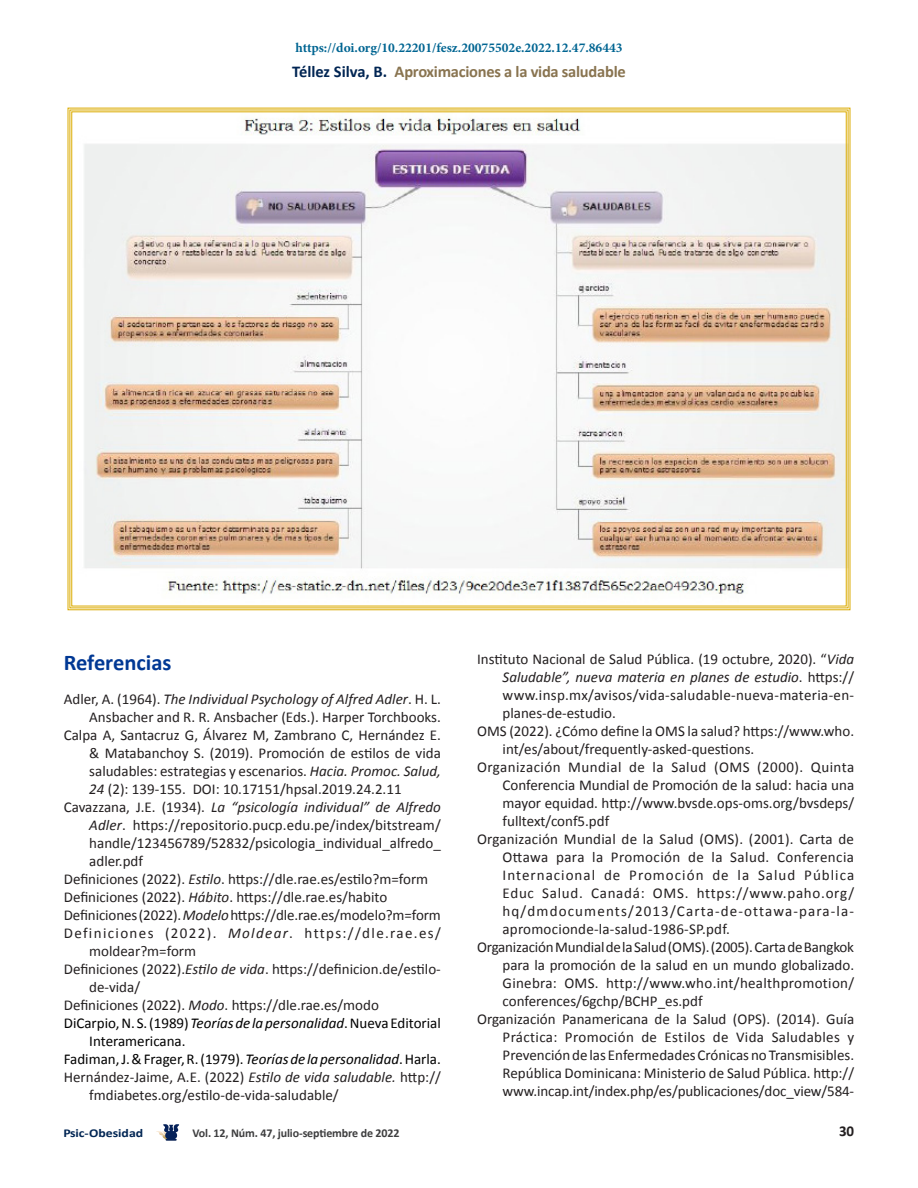
<style>
.page{position:relative;width:918px;height:1188px;background:#fff}
.page>*{position:absolute;margin:0;border:0;box-sizing:border-box;transform-origin:0 0}
.t1{font:700 22.5px "Calibri";color:#003894}
.t2{font:700 16.5px "Calibri";letter-spacing:-.015em;color:#897450}
.t3{font:15px/18px "Calibri";color:#231f20;text-align:justify}
.Cuerpo_del_texto{font:15px/18px "Calibri";color:#000}
.t4{font:15px/18px "Calibri";letter-spacing:.09em;color:#231f20}
.t5{font:700 15px "Calibri";color:#231f20}
.t6{font:700 13.5px "Minion Pro";color:#006592}
.t7{font:700 12px "Calibri";letter-spacing:-.01em;color:#3e3e3f}
.t8{font:700 12px "Calibri";color:#002553;scale:1.15 1}
.s1{color:#002553}
.s2{font-style:italic}
</style>
<div class="page">
<svg style="left:156px;top:1124px;width:24px;height:17px"></svg>
<svg style="left:67px;top:107px;width:784px;height:504px"></svg>
<p class="t6" style="left:295px;top:39px;width:329px">https://doi.org/10.22201/fesz.20075502e.2022.12.47.86443</p>
<p class="t2" style="left:292px;top:60px;width:335px"><span class="s1">Téllez Silva, B.</span> Aproximaciones a la vida saludable</p>
<p class="t1" style="left:64px;top:646px;width:109px">Referencias</p>
<p class="t3" style="left:64px;top:689px;width:379px;text-align:right">Adler, A. (1964). <span class="s2">The Individual Psychology of Alfred Adler</span>. H. L.<br>Ansbacher and R. R. Ansbacher (Eds.). Harper Torchbooks.</p>
<p class="t3" style="left:89px;top:725px;width:353px;text-indent:-26px">Calpa A, Santacruz G, Álvarez M, Zambrano C, Hernández E. &amp; Matabanchoy S. (2019). Promoción de estilos de vida saludables: estrategias y escenarios. <span class="s2">Hacia. Promoc. Salud, 24</span> (2): 139-155. DOI: 10.17151/hpsal.2019.24.2.11</p>
<p class="t3" style="left:89px;top:797px;width:353px;text-indent:-26px">Cavazzana, J.E. (1934). <span class="s2">La “psicología individual” de Alfredo Adler</span>. https://repositorio.pucp.edu.pe/index/bitstream/ handle/123456789/52832/psicologia_individual_alfredo_ adler.pdf</p>
<p class="t3" style="left:64px;top:869px;width:366px">Definiciones (2022). <span class="s2">Estilo</span>. https://dle.rae.es/estilo?m=form</p>
<p class="t3" style="left:64px;top:887px;width:325px">Definiciones (2022). <span class="s2">Hábito</span>. https://dle.rae.es/habito</p>
<p class="t3" style="left:64px;top:905px;width:379px">Definiciones (2022). <span class="s2">Modelo</span> https://dle.rae.es/modelo?m=form</p>
<p class="t4" style="left:89px;top:923px;width:353px;text-indent:-26px">Definiciones (2022). <span class="s2">Moldear</span>. https://dle.rae.es/ moldear?m=form</p>
<p class="t3" style="left:89px;top:959px;width:353px;text-indent:-26px">Definiciones (2022).<span class="s2">Estilo de vida</span>. https://definicion.de/estilo&shy;de-vida/</p>
<p class="t3" style="left:64px;top:995px;width:317px">Definiciones (2022). <span class="s2">Modo</span>. https://dle.rae.es/modo</p>
<p class="Cuerpo_del_texto" style="left:89px;top:1013px;width:353px;text-indent:-26px">DiCarpio, N. S. (1989) <span class="s2">Teorías de la personalidad</span>. Nueva Editorial<br>Interamericana.</p>
<p class="Cuerpo_del_texto" style="left:64px;top:1049px;width:379px">Fadiman, J. &amp; Frager, R. (1979). <span class="s2">Teorías de la personalidad</span>. Harla.</p>
<p class="t3" style="left:89px;top:1067px;width:353px;text-indent:-26px">Hernández-Jaime, A.E. (2022) <span class="s2">Estilo de vida saludable.</span> http:// fmdiabetes.org/estilo-de-vida-saludable/</p>
<p class="t8" style="left:64px;top:1125px;width:71px">Psic-Obesidad</p>
<p class="t7" style="left:192px;top:1125px;width:208px">Vol. 12, Núm. 47, julio-septiembre de 2022</p>
<p class="t3" style="left:503px;top:649px;width:353px;text-indent:-26px">Instituto Nacional de Salud Pública. (19 octubre, 2020). “<span class="s2">Vida Saludable”, nueva materia en planes de estudio</span>. https:// www.insp.mx/avisos/vida-saludable-nueva-materia-en&shy;planes-de-estudio.</p>
<p class="t3" style="left:503px;top:721px;width:353px;text-indent:-26px">OMS (2022). ¿Cómo define la OMS la salud? https://www.who. int/es/about/frequently-asked-questions.</p>
<p class="t3" style="left:503px;top:757px;width:353px;text-indent:-26px">Organización Mundial de la Salud (OMS (2000). Quinta Conferencia Mundial de Promoción de la salud: hacia una mayor equidad. http://www.bvsde.ops-oms.org/bvsdeps/ fulltext/conf5.pdf</p>
<p class="t3" style="left:503px;top:829px;width:353px;text-indent:-26px">Organización Mundial de la Salud (OMS). (2001). Carta de Ottawa para la Promoción de la Salud. Conferencia Internacional de Promoción de la Salud Pública Educ Salud. Canadá: OMS. https://www.paho.org/ hq/dmdocuments/2013/Carta-de-ottawa-para-la&shy;apromocionde-la-salud-1986-SP.pdf.</p>
<p class="t3" style="left:503px;top:937px;width:353px;text-indent:-26px">Organización Mundial de la Salud (OMS). (2005). Carta de Bangkok para la promoción de la salud en un mundo globalizado.<br>Ginebra: OMS. http://www.who.int/healthpromotion/ conferences/6gchp/BCHP_es.pdf</p>
<p class="t3" style="left:503px;top:1009px;width:353px;text-indent:-26px">Organización Panamericana de la Salud (OPS). (2014). Guía Práctica: Promoción de Estilos de Vida Saludables y Prevención de las Enfermedades Crónicas no Transmisibles.<br>República Dominicana: Ministerio de Salud Pública. http:// www.incap.int/index.php/es/publicaciones/doc_view/584-</p>
<p class="t5" style="left:839px;top:1120px;width:17px">30</p>
</div>
